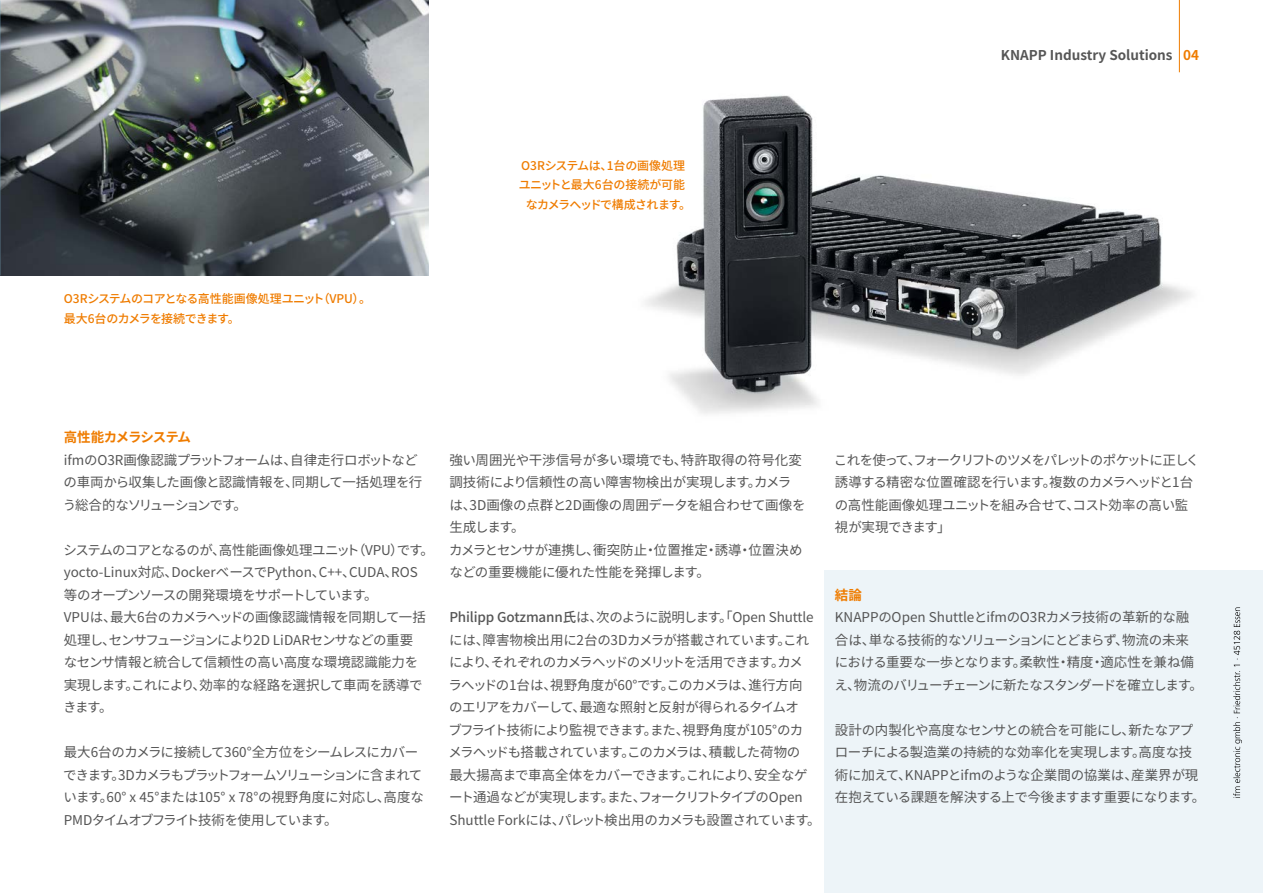
<style>
.page{position:relative;width:1263px;height:893px;background:#fff}
.page>*{position:absolute;margin:0;border:0;box-sizing:border-box;transform-origin:0 0}
.Fließtext_9pt_verschachtelt{font:13.5px/22.5px "Source Han Sans";letter-spacing:-.03em;color:#565656}
.Fließtext_9pt_verschachtelt-2{font:13.5px/22.5px "Source Han Sans";letter-spacing:-.055em;color:#565656}
.Fließtext_9pt_verschachtelt-3{font:13.5px/22.5px "Source Han Sans";letter-spacing:-.065em;color:#565656}
.Fließtext_9pt_verschachtelt-4{font:13.5px/22.5px "Source Han Sans";letter-spacing:-.06em;color:#565656}
.t1{font:700 13.5px "Source Han Sans";color:#565656}
.Fließtext_9pt_headline_orange{font:700 13.5px "Source Han Sans";letter-spacing:-.06em;color:#ef7c00}
.Bildunterschrift_rebü{font:500 12px/19.5px "Source Han Sans";letter-spacing:-.03em;color:#ef7c00;text-align:center}
.Bildunterschrift_libü{font:500 12px/19.5px "Source Han Sans";letter-spacing:-.04em;color:#ef7c00}
.s1{color:#ef7c00}
.s2{font-weight:500}
</style>
<div class="page">
<img style="left:0;top:0;width:428px;height:276px">
<div style="left:824px;top:570px;width:439px;height:323px;background:#edf4f8"></div>
<img style="left:645px;top:38px;width:547px;height:376px">
<hr style="left:1179px;top:0;width:1px;height:72px;background:#ef7c00">
<svg style="left:1233px;top:607px;width:9px;height:191px"></svg>
<p class="Bildunterschrift_libü" style="left:64px;top:289px;width:309px">O3Rシステムのコアとなる高性能画像処理ユニット（VPU）。最大6台のカメラを接続できます。</p>
<p class="Bildunterschrift_rebü" style="left:519px;top:156px;width:174px">O3Rシステムは、1台の画像処理ユニットと最大6台の接続が可能なカメラヘッドで構成されます。</p>
<p class="t1" style="left:1001px;top:47px;width:200px">KNAPP Industry Solutions <span class="s1">04</span></p>
<p class="Fließtext_9pt_headline_orange" style="left:64px;top:429px;width:129px">高性能カメラシステム</p>
<p class="Fließtext_9pt_verschachtelt" style="left:63px;top:449px;width:361px">ifmのO3R画像認識プラットフォームは、自律走行ロボットなどの車両から収集した画像と認識情報を、同期して一括処理を行う総合的なソリューションです。</p>
<p class="Fließtext_9pt_verschachtelt" style="left:64px;top:539px;width:372px">システムのコアとなるのが、高性能画像処理ユニット（VPU）です。yocto-Linux対応、DockerベースでPython、C++、CUDA、ROS等のオープンソースの開発環境をサポートしています。</p>
<p class="Fließtext_9pt_verschachtelt" style="left:63px;top:606px;width:364px">VPUは、最大6台のカメラヘッドの画像認識情報を同期して一括処理し、センサフュージョンにより2D LiDARセンサなどの重要なセンサ情報と統合して信頼性の高い高度な環境認識能力を実現します。これにより、効率的な経路を選択して車両を誘導できます。</p>
<p class="Fließtext_9pt_verschachtelt-3" style="left:63px;top:741px;width:362px">最大6台のカメラに接続して360°全方位をシームレスにカバーできます。3Dカメラもプラットフォームソリューションに含まれています。60° x 45°または105° x 78°の視野角度に対応し、高度なPMDタイムオブフライト技術を使用しています。</p>
<p class="Fließtext_9pt_verschachtelt" style="left:449px;top:449px;width:358px">強い周囲光や干渉信号が多い環境でも、特許取得の符号化変調技術により信頼性の高い障害物検出が実現します。カメラは、3D画像の点群と2D画像の周囲データを組合わせて画像を生成します。</p>
<p class="Fließtext_9pt_verschachtelt" style="left:449px;top:539px;width:355px">カメラとセンサが連携し、衝突防止・位置推定・誘導・位置決めなどの重要機能に優れた性能を発揮します。</p>
<p class="Fließtext_9pt_verschachtelt-2" style="left:448px;top:606px;width:374px"><span class="s2">Philipp Gotzmann氏</span>は、次のように説明します。「Open Shuttleには、障害物検出用に2台の3Dカメラが搭載されています。これにより、それぞれのカメラヘッドのメリットを活用できます。カメ<br>ラヘッドの1台は、視野角度が60°です。このカメラは、進行方向<br>のエリアをカバーして、最適な照射と反射が得られるタイムオ<br>ブフライト技術により監視できます。また、視野角度が105°のカ<br>メラヘッドも搭載されています。このカメラは、積載した荷物の<br>最大揚高まで車高全体をカバーできます。これにより、安全なゲート通過などが実現します。また、フォークリフトタイプのOpen Shuttle Forkには、パレット検出用のカメラも設置されています。</p>
<p class="Fließtext_9pt_verschachtelt-4" style="left:834px;top:449px;width:367px">これを使って、フォークリフトのツメをパレットのポケットに正しく誘導する精密な位置確認を行います。複数のカメラヘッドと1台の高性能画像処理ユニットを組み合せて、コスト効率の高い監視が実現できます」</p>
<p class="Fließtext_9pt_headline_orange" style="left:835px;top:587px;width:28px">結論</p>
<p class="Fließtext_9pt_verschachtelt" style="left:834px;top:606px;width:370px">KNAPPのOpen ShuttleとifmのO3Rカメラ技術の革新的な融合は、単なる技術的なソリューションにとどまらず、物流の未来における重要な一歩となります。柔軟性・精度・適応性を兼ね備え、物流のバリューチェーンに新たなスタンダードを確立します。</p>
<p class="Fließtext_9pt_verschachtelt" style="left:835px;top:719px;width:372px">設計の内製化や高度なセンサとの統合を可能にし、新たなアプローチによる製造業の持続的な効率化を実現します。高度な技術に加えて、KNAPPとifmのような企業間の協業は、産業界が現在抱えている課題を解決する上で今後ますます重要になります。</p>
</div>
